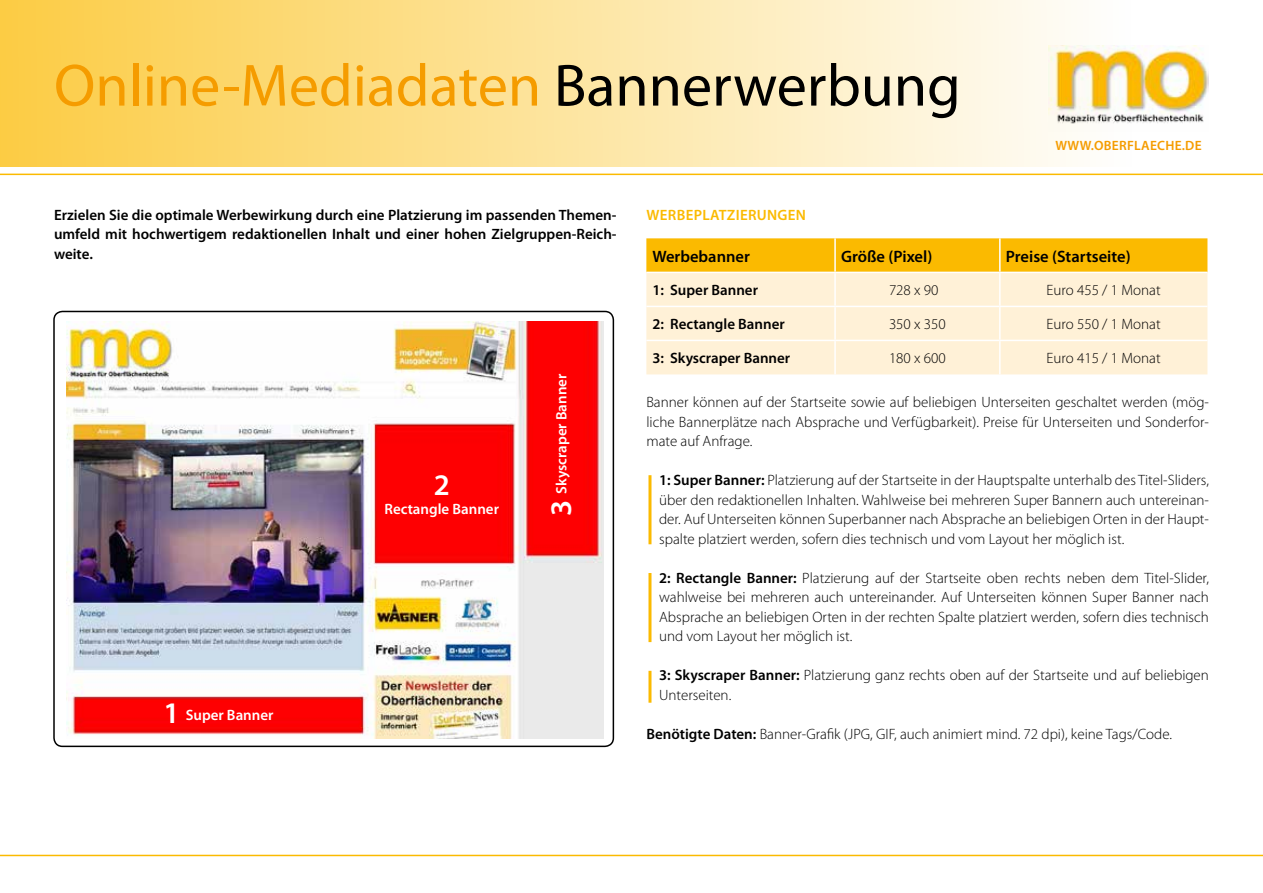
<style>
.page{position:relative;width:1263px;height:893px;background:#fff}
.page>*{position:absolute;margin:0;border:0;box-sizing:border-box;transform-origin:0 0}
.t1{font:60px "Myriad Pro";color:#f59c00}
.t2{font:600 30px "Myriad Pro";color:#fff}
.t3{font:600 16.5px "Myriad Pro";color:#000}
.t4{font:300 15px/19.5px "Myriad Pro";color:#000;text-align:justify}
.t5{font:600 15px/19.5px "Myriad Pro";color:#000;text-align:justify}
.t6{font:600 15px "Myriad Pro";color:#fff}
.t7{font:600 15px "Myriad Pro";letter-spacing:.02em;color:#fbba00}
.t8{font:600 13.5px "Myriad Pro";letter-spacing:.02em;color:#f59c00}
.s1{color:#000}
.s2{color:#fff1d7}
.s3{font-weight:600}
.s4{font-size:30px}
</style>
<div class="page">
<div style="left:0;top:0;width:1263px;height:168px;background:linear-gradient(to right,#fccc45,#fff)"></div>
<hr style="left:0;top:174px;width:1263px;height:1px;background:#fbba00">
<hr style="left:0;top:855px;width:1263px;height:1px;background:#fbba00">
<div style="left:646px;top:238px;width:561px;height:34px;background:#fbba00"></div>
<div style="left:646px;top:273px;width:561px;height:101px;background:#fff1d7"></div>
<hr style="left:834px;top:238px;width:2px;height:34px;background:#fff">
<hr style="left:999px;top:238px;width:1px;height:34px;background:#fff">
<hr style="left:834px;top:273px;width:2px;height:33px;background:#fff">
<hr style="left:999px;top:273px;width:1px;height:33px;background:#fff">
<hr style="left:646px;top:306px;width:189px;height:1px;background:#fff">
<hr style="left:835px;top:306px;width:165px;height:1px;background:#fff">
<hr style="left:834px;top:307px;width:2px;height:33px;background:#fff">
<hr style="left:1000px;top:306px;width:207px;height:1px;background:#fff">
<hr style="left:999px;top:307px;width:1px;height:33px;background:#fff">
<hr style="left:646px;top:340px;width:189px;height:1px;background:#fff">
<hr style="left:835px;top:340px;width:165px;height:1px;background:#fff">
<hr style="left:834px;top:341px;width:2px;height:33px;background:#fff">
<hr style="left:1000px;top:340px;width:207px;height:1px;background:#fff">
<hr style="left:999px;top:341px;width:1px;height:33px;background:#fff">
<hr style="left:648px;top:475px;width:3px;height:69px;background:#fbba00">
<hr style="left:648px;top:573px;width:3px;height:69px;background:#fbba00">
<hr style="left:648px;top:671px;width:3px;height:32px;background:#fbba00">
<img style="left:67px;top:322px;width:537px;height:417px">
<div style="left:53px;top:311px;width:561px;height:436px;border:2px solid #000;border-radius:9px"></div>
<div style="left:1036px;top:34px;width:194px;height:115px;background:linear-gradient(to right,#fefbf3,#fff)"></div>
<img style="left:1048px;top:46px;width:161px;height:86px">
<h1 class="t1" style="left:54px;top:48px;width:908px">Online-Mediadaten <span class="s1">Bannerwerbung</span></h1>
<p class="t8" style="left:1055px;top:137px;width:148px">WWW.OBERFLAECHE.DE</p>
<p class="t5" style="left:54px;top:204px;width:564px">Erzielen Sie die optimale Werbewirkung durch eine Platzierung im passenden Themen&shy;umfeld mit hochwertigem redaktionellen Inhalt und einer hohen Zielgruppen-Reich&shy;weite.</p>
<p class="t7" style="left:646px;top:205px;width:161px">WERBEPLATZIERUNGEN</p>
<p class="t3" style="left:652px;top:246px;width:99px">Werbebanner</p>
<p class="t3" style="left:841px;top:246px;width:93px">Größe (Pixel)</p>
<p class="t3" style="left:1006px;top:246px;width:126px">Preise (Startseite)</p>
<p class="t5" style="left:652px;top:280px;width:107px">1: Super Banner</p>
<p class="t4" style="left:889px;top:281px;width:58px">728 x 90<span class="s2">0</span></p>
<p class="t4" style="left:1047px;top:281px;width:116px">Euro 455 / 1 Monat</p>
<p class="t5" style="left:652px;top:314px;width:134px">2: Rectangle Banner</p>
<p class="t4" style="left:889px;top:315px;width:58px">350 x 350</p>
<p class="t4" style="left:1047px;top:315px;width:116px">Euro 550 / 1 Monat</p>
<p class="t5" style="left:652px;top:348px;width:139px">3: Skyscraper Banner</p>
<p class="t4" style="left:889px;top:349px;width:58px">180 x 600</p>
<p class="t4" style="left:1047px;top:349px;width:116px">Euro 415 / 1 Monat</p>
<p class="t4" style="left:646px;top:393px;width:564px">Banner können auf der Startseite sowie auf beliebigen Unterseiten geschaltet werden (mög&shy;liche Bannerplätze nach Absprache und Verfügbarkeit). Preise für Unterseiten und Sonderfor&shy;mate auf Anfrage.</p>
<p class="t4" style="left:659px;top:471px;width:551px"><span class="s3">1: Super Banner:</span> Platzierung auf der Startseite in der Hauptspalte unterhalb des Titel-Sliders, über den redaktionellen Inhalten. Wahlweise bei mehreren Super Bannern auch untereinan&shy;der. Auf Unterseiten können Superbanner nach Absprache an beliebigen Orten in der Haupt&shy;spalte platziert werden, sofern dies technisch und vom Layout her möglich ist.</p>
<p class="t4" style="left:659px;top:568px;width:551px"><span class="s3">2: Rectangle Banner:</span> Platzierung auf der Startseite oben rechts neben dem Titel-Slider, wahlweise bei mehreren auch untereinander. Auf Unterseiten können Super Banner nach Absprache an beliebigen Orten in der rechten Spalte platziert werden, sofern dies technisch und vom Layout her möglich ist.</p>
<p class="t4" style="left:659px;top:666px;width:551px"><span class="s3">3: Skyscraper Banner:</span> Platzierung ganz rechts oben auf der Startseite und auf beliebigen<br>Unterseiten.</p>
<p class="t4" style="left:646px;top:724px;width:527px"><span class="s3">Benötigte Daten:</span> Banner-Grafik (JPG, GIF, auch animiert mind. 72 dpi), keine Tags/Code.</p>
<p class="t6" style="left:552px;top:516px;width:144px;rotate:-90deg"><span class="s4">3</span> Skyscraper Banner</p>
<h2 class="t2" style="left:434px;top:465px;width:18px">2</h2>
<p class="t6" style="left:384px;top:499px;width:116px">Rectangle Banner</p>
<p class="t6" style="left:163px;top:705px;width:112px"><span class="s4">1</span> Super Banner</p>
</div>
